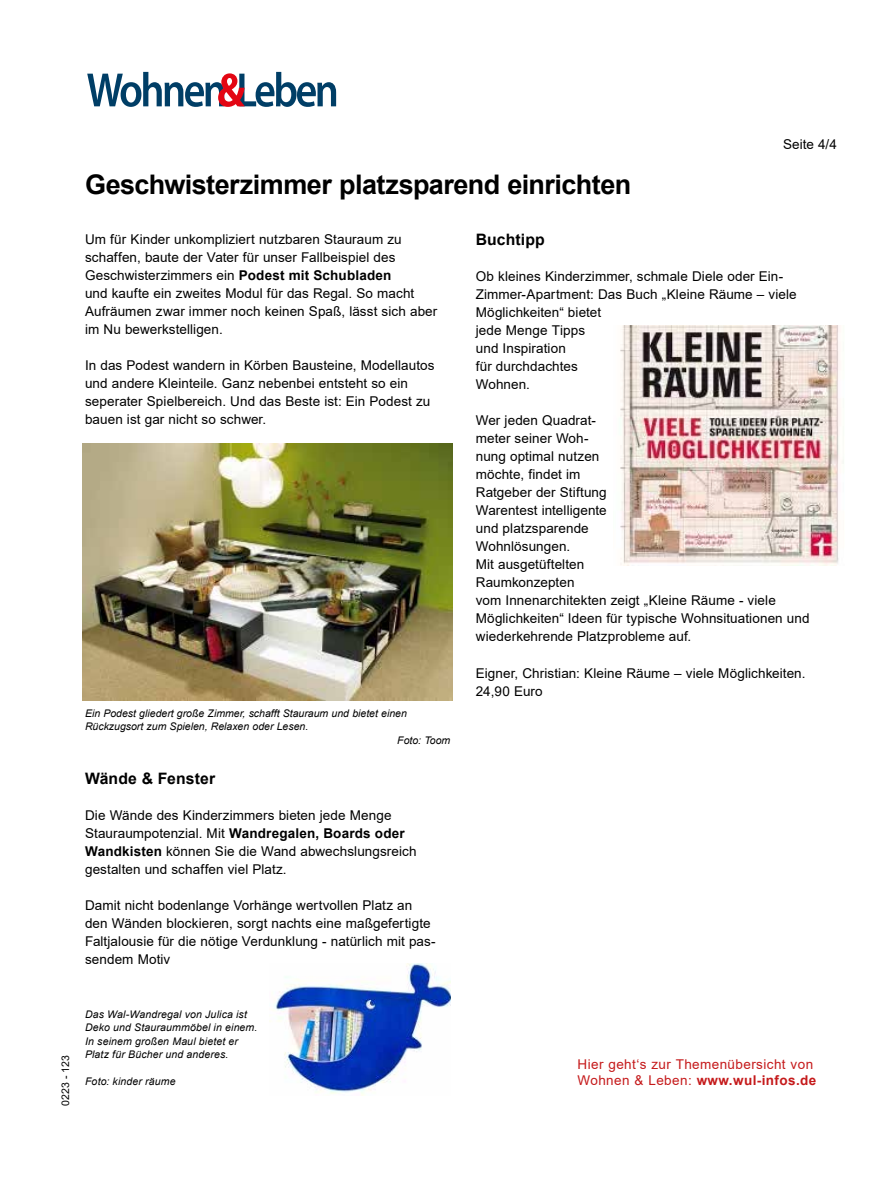
<style>
.page{position:relative;width:893px;height:1191px;background:#fff}
.page>*{position:absolute;margin:0;border:0;box-sizing:border-box;transform-origin:0 0}
.t1{font:700 27px "Arial";letter-spacing:-.02em;color:#000}
.t2{font:700 15.75px "Arial";letter-spacing:.005em;color:#000}
.t3{font:13.5px/18px "Arial";letter-spacing:.005em;color:#000}
.t4{font:13.5px/16.5px "Arial";letter-spacing:.03em;color:#c51a1b}
.t5{font:italic 10.5px/13.5px "Arial";letter-spacing:.005em;color:#000}
.t6{font:10.5px "Arial";color:#000}
.s1{font-weight:700}
</style>
<div class="page">
<img style="left:83px;top:443px;width:369px;height:257px">
<img style="left:620px;top:325px;width:224px;height:240px">
<img style="left:272px;top:963px;width:178px;height:133px">
<svg style="left:87px;top:72px;width:249px;height:35px"></svg>
<p class="t3" style="left:783px;top:135px;width:55px">Seite 4/4</p>
<h1 class="t1" style="left:85px;top:165px;width:548px">Geschwisterzimmer platzsparend einrichten</h1>
<p class="t3" style="left:85px;top:230px;width:354px">Um für Kinder unkompliziert nutzbaren Stauraum zu schaffen, baute der Vater für unser Fallbeispiel des Geschwisterzimmers ein <span class="s1">Podest mit Schubladen<br></span>und kaufte ein zweites Modul für das Regal. So macht Aufräumen zwar immer noch keinen Spaß, lässt sich aber im Nu bewerkstelligen.</p>
<p class="t3" style="left:85px;top:356px;width:351px">In das Podest wandern in Körben Bausteine, Modellautos und andere Kleinteile. Ganz nebenbei entsteht so ein seperater Spielbereich. Und das Beste ist: Ein Podest zu bauen ist gar nicht so schwer.</p>
<p class="t2" style="left:476px;top:229px;width:70px">Buchtipp</p>
<p class="t3" style="left:476px;top:267px;width:322px">Ob kleines Kinderzimmer, schmale Diele oder Ein-<br>Zimmer-Apartment: Das Buch „Kleine Räume – viele<br>Möglichkeiten“ bietet<br>jede Menge Tipps<br>und Inspiration<br>für durchdachtes<br>Wohnen.</p>
<p class="t3" style="left:476px;top:411px;width:335px">Wer jeden Quadrat-<br>meter seiner Woh-<br>nung optimal nutzen<br>möchte, findet im<br>Ratgeber der Stiftung<br>Warentest intelligente<br>und platzsparende<br>Wohnlösungen.<br>Mit ausgetüftelten<br>Raumkonzepten<br>vom Innenarchitekten zeigt „Kleine Räume - viele<br>Möglichkeiten“ Ideen für typische Wohnsituationen und wiederkehrende Platzprobleme auf.</p>
<p class="t3" style="left:476px;top:663px;width:331px">Eigner, Christian: Kleine Räume – viele Möglichkeiten.<br>24,90 Euro</p>
<p class="t5" style="left:85px;top:706px;width:323px">Ein Podest gliedert große Zimmer, schafft Stauraum und bietet einen</p>
<p class="t5" style="left:85px;top:720px;width:225px">Rückzugsort zum Spielen, Relaxen oder Lesen.</p>
<p class="t5" style="left:397px;top:733px;width:55px">Foto: Toom</p>
<p class="t2" style="left:85px;top:767px;width:132px">Wände &amp; Fenster</p>
<p class="t3" style="left:85px;top:806px;width:333px">Die Wände des Kinderzimmers bieten jede Menge Stauraumpotenzial. Mit <span class="s1">Wandregalen, Boards oder Wandkisten</span> können Sie die Wand abwechslungsreich gestalten und schaffen viel Platz.</p>
<p class="t3" style="left:85px;top:896px;width:352px">Damit nicht bodenlange Vorhänge wertvollen Platz an den Wänden blockieren, sorgt nachts eine maßgefertigte Faltjalousie für die nötige Verdunklung - natürlich mit pas&shy;sendem Motiv</p>
<p class="t6" style="left:58px;top:1106px;width:52px;rotate:-90deg">0223 - 123</p>
<p class="t5" style="left:85px;top:1007px;width:174px">Das Wal-Wandregal von Julica ist<br>Deko und Stauraummöbel in einem.<br>In seinem großen Maul bietet er<br>Platz für Bücher und anderes.</p>
<p class="t5" style="left:85px;top:1074px;width:92px">Foto: kinder räume</p>
<p class="t4" style="left:577px;top:1055px;width:240px">Hier geht‘s zur Themenübersicht von<br>Wohnen &amp; Leben: <span class="s1">www.wul-infos.de</span></p>
</div>
